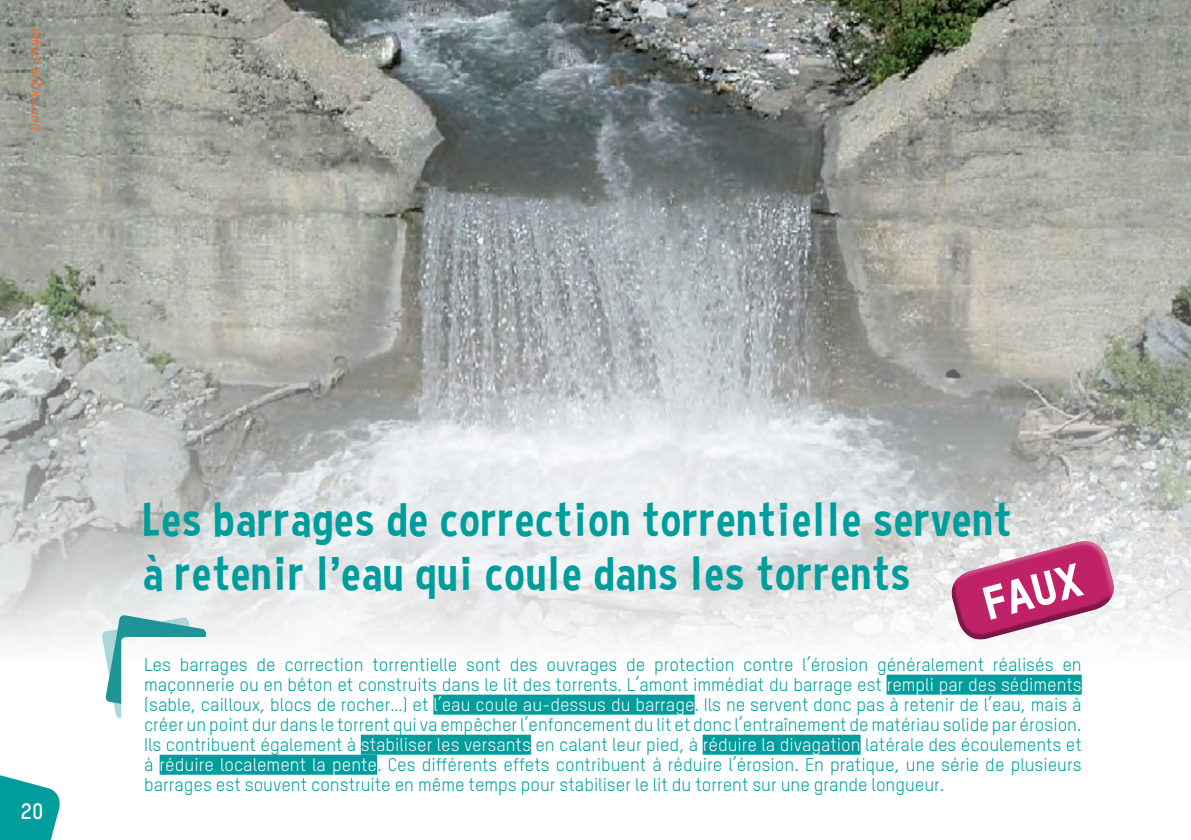
<style>
.page{position:relative;width:1191px;height:840px;background:#fff}
.page>*{position:absolute;margin:0;border:0;box-sizing:border-box;transform-origin:0 0}
.t1{font:48px/54px "Curse Casual";letter-spacing:.03em;color:#009d9d}
.t2{font:46px "TSTAR Headline";color:#fff}
.t3{font:700 22px "TSTAR";color:#fff}
.t4{font:18px/20px "TSTAR";color:#009d9d;text-align:justify}
.t5{font:italic 14px "TSTAR";color:#f36421}
.s1{color:#fff}
</style>
<div class="page">
<img style="left:0;top:0;width:1191px;height:650px">
<div style="left:886px;top:674px;width:195px;height:20px;background:#009d9d"></div>
<div style="left:433px;top:694px;width:261px;height:20px;background:#009d9d"></div>
<div style="left:361px;top:734px;width:170px;height:20px;background:#009d9d"></div>
<div style="left:702px;top:734px;width:158px;height:20px;background:#009d9d"></div>
<div style="left:160px;top:754px;width:217px;height:20px;background:#009d9d"></div>
<svg style="left:945px;top:531px;width:178px;height:114px"></svg>
<svg style="left:102px;top:615px;width:104px;height:102px"></svg>
<svg style="left:0;top:775px;width:60px;height:64px"></svg>
<div style="left:21px;top:801px;width:25px;height:20px;background:#009d9d"></div>
<p class="t5" style="left:26px;top:130px;width:103px;rotate:-90deg">Dominique Laigle</p>
<p class="t3" style="left:21px;top:796px;width:24px">20</p>
<h1 class="t1" style="left:143px;top:491px;width:869px">Les barrages de correction torrentielle servent à retenir l’eau qui coule dans les torrents</h1>
<h2 class="t2" style="left:976px;top:576px;width:102px;rotate:-15deg">faux</h2>
<p class="t4" style="left:144px;top:653px;width:939px">Les barrages de correction torrentielle sont des ouvrages de protection contre l’érosion généralement réalisés en maçonnerie ou en béton et construits dans le lit des torrents. L’amont immédiat du barrage est <span class="s1">rempli par des sédiments </span>(sable, cailloux, blocs de rocher…) et <span class="s1">l’eau coule au-dessus du barrage</span>. Ils ne servent donc pas à retenir de l’eau, mais à créer un point dur dans le torrent qui va empêcher l’enfoncement du lit et donc l’entraînement de matériau solide par érosion.<br>Ils contribuent également à <span class="s1">stabiliser les versants</span> en calant leur pied, à <span class="s1">réduire la divagation</span> latérale des écoulements et à <span class="s1">réduire localement la pente</span>. Ces différents effets contribuent à réduire l’érosion. En pratique, une série de plusieurs barrages est souvent construite en même temps pour stabiliser le lit du torrent sur une grande longueur.</p>
</div>
